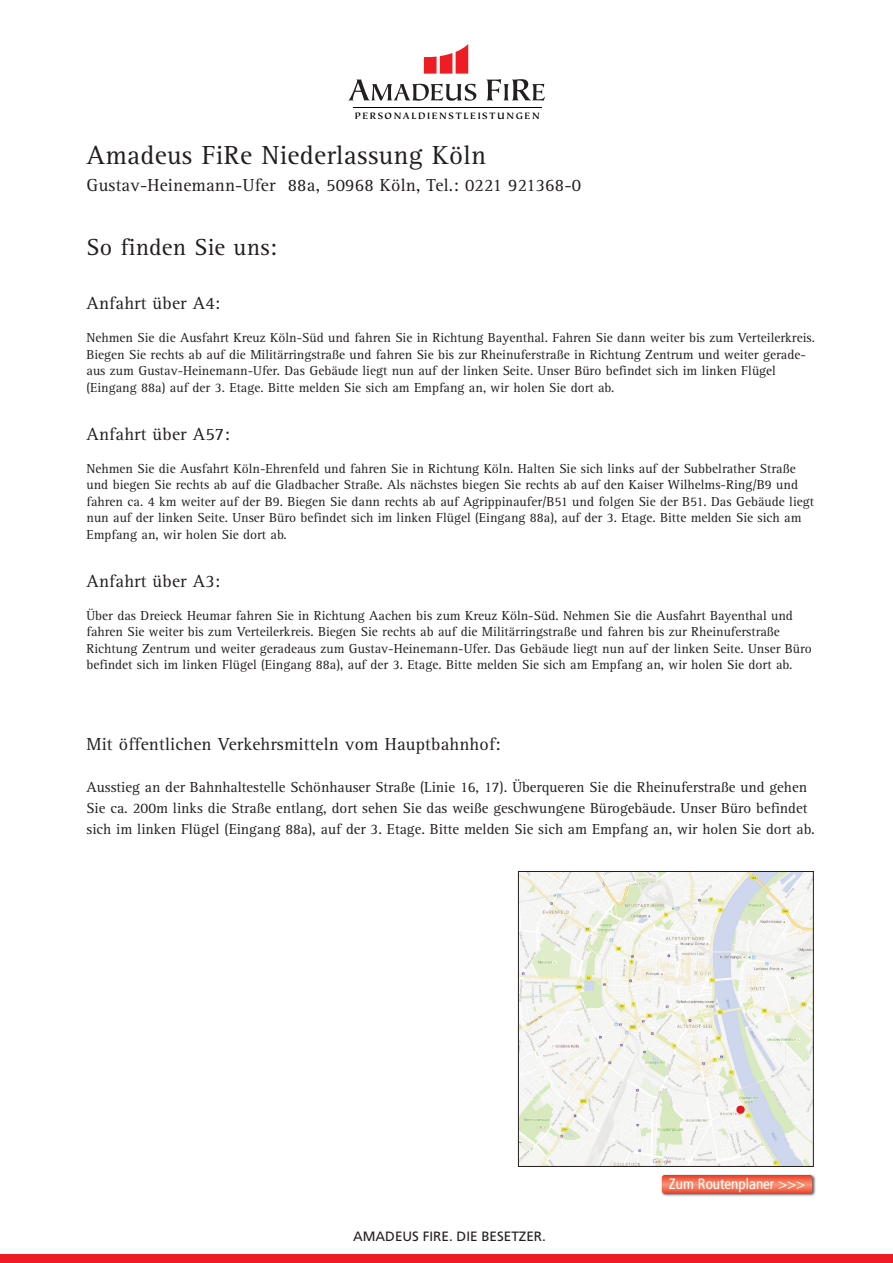
<style>
.page{position:relative;width:893px;height:1263px;background:#fff}
.page>*{position:absolute;margin:0;border:0;box-sizing:border-box;transform-origin:0 0}
.t1{font:27px "Rotis Serif";letter-spacing:.01em;color:#231f20}
.t2{font:24px "Rotis Serif";letter-spacing:.01em;color:#231f20}
.t3{font:18px "Rotis Serif";letter-spacing:.01em;color:#231f20}
.t4{font:15px/21px "Rotis Serif";color:#231f20}
.t5{font:condensed 15px "Frutiger";color:#fff}
.t6{font:13.5px/16.5px "Rotis Serif";color:#231f20}
.t7{font:13.5px "Frutiger";color:#231f20}
.t8{font:700 10.35px "Tiepolo";letter-spacing:.15em;color:#000}
</style>
<div class="page">
<svg style="left:348px;top:44px;width:128px;height:57px"></svg>
<svg style="left:486px;top:79px;width:59px;height:22px"></svg>
<hr style="left:353px;top:107px;width:188px;height:1px;background:#000">
<div style="left:1px;top:1254px;width:892px;height:8px;background:#ee1d23"></div>
<img style="left:520px;top:873px;width:292px;height:292px">
<div style="left:518px;top:871px;width:296px;height:296px;border:1px solid #231f20"></div>
<img style="left:661px;top:1174px;width:155px;height:22px">
<svg style="left:662px;top:1175px;width:150px;height:18px;background:#f26b50"></svg>
<p class="t8" style="left:355px;top:112px;width:187px">PERSONALDIENSTLEISTUNGEN</p>
<h1 class="t1" style="left:87px;top:146px;width:401px">Amadeus FiRe Niederlassung Köln</h1>
<h3 class="t3" style="left:87px;top:179px;width:496px">Gustav-Heinemann-Ufer 88a, 50968 Köln, Tel.: 0221 921368-0</h3>
<h2 class="t2" style="left:87px;top:239px;width:192px">So finden Sie uns:</h2>
<h3 class="t3" style="left:87px;top:297px;width:135px">Anfahrt über A4:</h3>
<p class="t6" style="left:87px;top:331px;width:730px">Nehmen Sie die Ausfahrt Kreuz Köln-Süd und fahren Sie in Richtung Bayenthal. Fahren Sie dann weiter bis zum Verteilerkreis.<br>Biegen Sie rechts ab auf die Militärringstraße und fahren Sie bis zur Rheinuferstraße in Richtung Zentrum und weiter gerade&shy;aus zum Gustav-Heinemann-Ufer. Das Gebäude liegt nun auf der linken Seite. Unser Büro befindet sich im linken Flügel (Eingang 88a) auf der 3. Etage. Bitte melden Sie sich am Empfang an, wir holen Sie dort ab.</p>
<h3 class="t3" style="left:87px;top:428px;width:145px">Anfahrt über A57:</h3>
<p class="t6" style="left:87px;top:461px;width:729px">Nehmen Sie die Ausfahrt Köln-Ehrenfeld und fahren Sie in Richtung Köln. Halten Sie sich links auf der Subbelrather Straße und biegen Sie rechts ab auf die Gladbacher Straße. Als nächstes biegen Sie rechts ab auf den Kaiser Wilhelms-Ring/B9 und fahren ca. 4 km weiter auf der B9. Biegen Sie dann rechts ab auf Agrippinaufer/B51 und folgen Sie der B51. Das Gebäude liegt nun auf der linken Seite. Unser Büro befindet sich im linken Flügel (Eingang 88a), auf der 3. Etage. Bitte melden Sie sich am Empfang an, wir holen Sie dort ab.</p>
<h3 class="t3" style="left:87px;top:575px;width:135px">Anfahrt über A3:</h3>
<p class="t6" style="left:87px;top:608px;width:727px">Über das Dreieck Heumar fahren Sie in Richtung Aachen bis zum Kreuz Köln-Süd. Nehmen Sie die Ausfahrt Bayenthal und fahren Sie weiter bis zum Verteilerkreis. Biegen Sie rechts ab auf die Militärringstraße und fahren bis zur Rheinuferstraße Richtung Zentrum und weiter geradeaus zum Gustav-Heinemann-Ufer. Das Gebäude liegt nun auf der linken Seite. Unser Büro befindet sich im linken Flügel (Eingang 88a), auf der 3. Etage. Bitte melden Sie sich am Empfang an, wir holen Sie dort ab.</p>
<h3 class="t3" style="left:87px;top:738px;width:415px">Mit öffentlichen Verkehrsmitteln vom Hauptbahnhof:</h3>
<p class="t4" style="left:87px;top:778px;width:730px">Ausstieg an der Bahnhaltestelle Schönhauser Straße (Linie 16, 17). Überqueren Sie die Rheinuferstraße und gehen<br>Sie ca. 200m links die Straße entlang, dort sehen Sie das weiße geschwungene Bürogebäude. Unser Büro befindet sich im linken Flügel (Eingang 88a), auf der 3. Etage. Bitte melden Sie sich am Empfang an, wir holen Sie dort ab.</p>
<p class="t7" style="left:353px;top:1231px;width:194px">AMADEUS FIRE. DIE BESETZER.</p>
<p class="t5" style="left:669px;top:1177px;width:138px">Zum Routenplaner &gt;&gt;&gt;</p>
</div>
